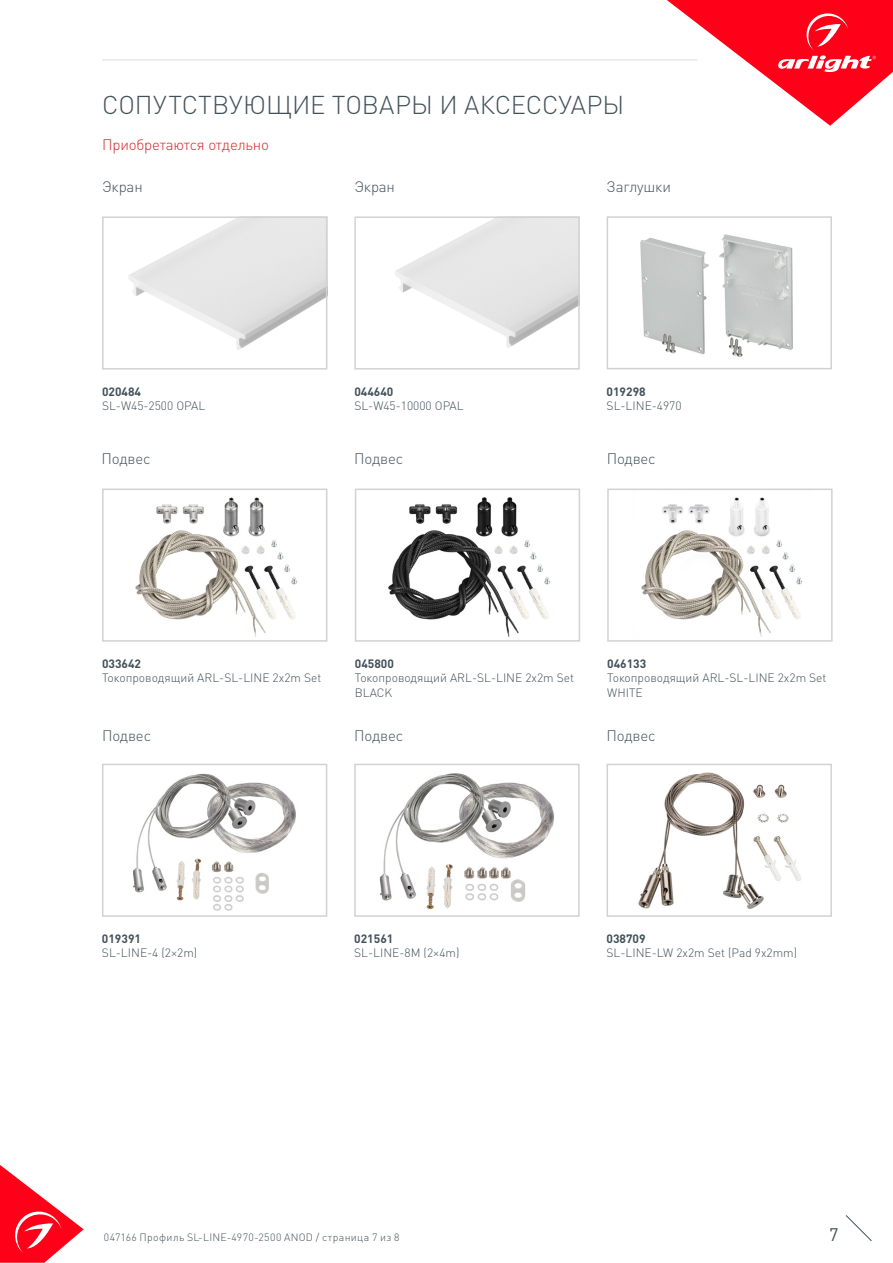
<style>
.page{position:relative;width:893px;height:1263px;background:#fff}
.page>*{position:absolute;margin:0;border:0;box-sizing:border-box;transform-origin:0 0}
.t1{font:300 25.5px "DIN Pro";color:#425159}
.t2{font:18px "DIN Pro";color:#425159}
.t3{font:300 15px "DIN Pro";letter-spacing:-.01em;color:#425159}
.t4{font:300 15px "DIN Pro";letter-spacing:-.01em;color:#d5262a}
.t5{font:300 12px/14.4px "DIN Pro";color:#425159}
.t6{font:700 12px "DIN Pro";color:#425159}
.t7{font:300 10.5px "DIN Pro";letter-spacing:.03em;color:#425159}
</style>
<div class="page">
<svg style="left:0;top:1165px;width:84px;height:98px"></svg>
<svg style="left:845px;top:1215px;width:27px;height:26px"></svg>
<svg style="left:667px;top:0;width:226px;height:126px"></svg>
<hr style="left:102px;top:60px;width:595px;height:1px;background:#dcdddf">
<img style="left:640px;top:234px;width:153px;height:123px">
<div style="left:607px;top:216px;width:225px;height:153px;border:2px solid #d1d2d4"></div>
<img style="left:128px;top:219px;width:196px;height:131px">
<div style="left:102px;top:216px;width:225px;height:154px;border:2px solid #d1d2d4"></div>
<img style="left:395px;top:219px;width:182px;height:129px">
<div style="left:354px;top:216px;width:226px;height:154px;border:2px solid #d1d2d4"></div>
<img style="left:379px;top:773px;width:175px;height:136px">
<div style="left:354px;top:764px;width:226px;height:153px;border:2px solid #d1d2d4"></div>
<img style="left:133px;top:773px;width:163px;height:138px">
<div style="left:102px;top:764px;width:225px;height:153px;border:2px solid #d1d2d4"></div>
<img style="left:638px;top:772px;width:164px;height:137px">
<div style="left:607px;top:764px;width:225px;height:153px;border:2px solid #d1d2d4"></div>
<img style="left:135px;top:497px;width:162px;height:140px">
<div style="left:102px;top:489px;width:225px;height:153px;border:2px solid #d1d2d4"></div>
<img style="left:388px;top:497px;width:162px;height:140px">
<div style="left:355px;top:489px;width:225px;height:153px;border:2px solid #d1d2d4"></div>
<img style="left:641px;top:497px;width:162px;height:140px">
<div style="left:607px;top:489px;width:226px;height:153px;border:2px solid #d1d2d4"></div>
<p class="t1" style="left:102px;top:87px;width:524px">СОПУТСТВУЮЩИЕ ТОВАРЫ И АКСЕССУАРЫ</p>
<p class="t4" style="left:102px;top:134px;width:168px">Приобретаются отдельно</p>
<p class="t3" style="left:102px;top:177px;width:42px">Экран</p>
<p class="t3" style="left:354px;top:177px;width:42px">Экран</p>
<p class="t3" style="left:607px;top:177px;width:66px">Заглушки</p>
<p class="t6" style="left:102px;top:383px;width:41px">020484</p>
<p class="t5" style="left:102px;top:398px;width:105px">SL-W45-2500 OPAL</p>
<p class="t6" style="left:354px;top:383px;width:41px">044640</p>
<p class="t5" style="left:354px;top:398px;width:111px">SL-W45-10000 OPAL</p>
<p class="t6" style="left:607px;top:383px;width:41px">019298</p>
<p class="t5" style="left:607px;top:398px;width:76px">SL-LINE-4970</p>
<p class="t3" style="left:101px;top:449px;width:51px">Подвес</p>
<p class="t3" style="left:354px;top:449px;width:51px">Подвес</p>
<p class="t3" style="left:607px;top:449px;width:51px">Подвес</p>
<p class="t6" style="left:102px;top:655px;width:41px">033642</p>
<p class="t5" style="left:102px;top:670px;width:221px">Токопроводящий ARL-SL-LINE 2x2m Set</p>
<p class="t3" style="left:102px;top:725px;width:51px">Подвес</p>
<p class="t6" style="left:355px;top:655px;width:41px">045800</p>
<p class="t5" style="left:355px;top:670px;width:221px">Токопроводящий ARL-SL-LINE 2x2m Set</p>
<p class="t5" style="left:355px;top:685px;width:39px">BLACK</p>
<p class="t3" style="left:354px;top:725px;width:51px">Подвес</p>
<p class="t6" style="left:607px;top:655px;width:41px">046133</p>
<p class="t5" style="left:607px;top:670px;width:221px">Токопроводящий ARL-SL-LINE 2x2m Set<br>WHITE</p>
<p class="t3" style="left:607px;top:725px;width:51px">Подвес</p>
<p class="t6" style="left:102px;top:930px;width:41px">019391</p>
<p class="t5" style="left:102px;top:945px;width:97px">SL-LINE-4 (2×2m)</p>
<p class="t6" style="left:354px;top:930px;width:41px">021561</p>
<p class="t5" style="left:354px;top:945px;width:107px">SL-LINE-8M (2×4m)</p>
<p class="t6" style="left:607px;top:930px;width:41px">038709</p>
<p class="t5" style="left:607px;top:945px;width:192px">SL-LINE-LW 2x2m Set (Pad 9x2mm)</p>
<p class="t7" style="left:104px;top:1230px;width:297px">047166 Профиль SL-LINE-4970-2500 ANOD / страница 7 из 8</p>
<h2 class="t2" style="left:829px;top:1222px;width:11px">7</h2>
</div>
